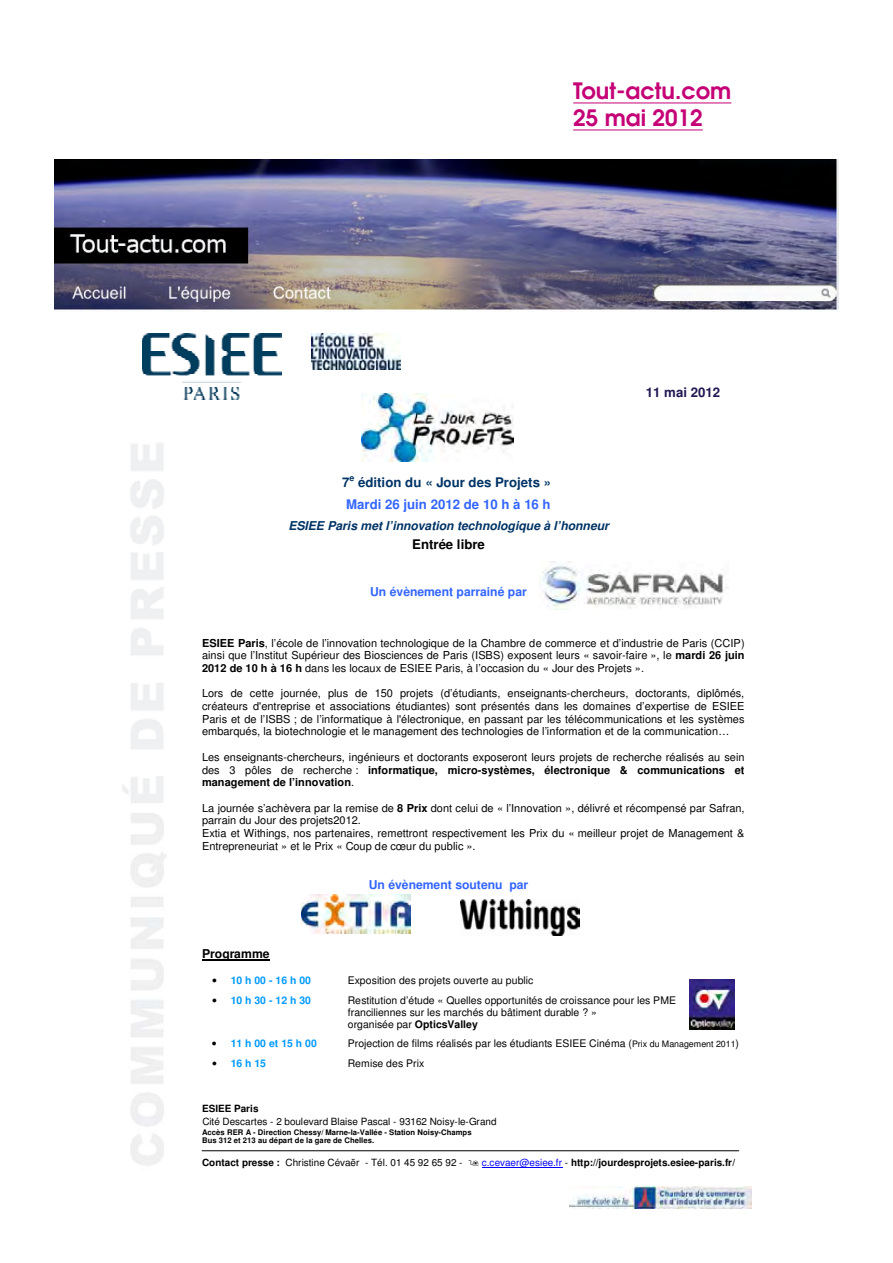
<style>
.page{position:relative;width:893px;height:1263px;background:#fff}
.page>*{position:absolute;margin:0;border:0;box-sizing:border-box;transform-origin:0 0}
.t1{font:600 22.5px "Avant Garde";color:#c50176}
.t2{font:700 13.2px/21.9px "Helvetica";color:#003365;text-align:right}
.t3{font:700 13.2px "Helvetica";color:#000}
.t4{font:700 13.2px "Helvetica";color:#211753}
.t5{font:italic 700 12.15px "Helvetica";color:#003365}
.t6{font:700 12.15px "Helvetica";color:#3365ff}
.t7{font:700 12.15px "Helvetica";letter-spacing:-.005em;color:#000}
.t8{font:10.95px/12.8px "Helvetica";color:#000;text-align:justify}
.t9{font:10.5px/12px "Helvetica";letter-spacing:-.005em;color:#000}
.t10{font:700 10.5px "Helvetica";letter-spacing:-.005em;color:#009aff}
.t11{font:9.9px/13.5px "Helvetica";color:#000}
.t12{font:700 9.9px "Helvetica";color:#000}
.t13{font:700 8.85px "Helvetica";color:#003365}
.t14{font:700 7.65px/8.9px "Helvetica";letter-spacing:.005em;color:#000}
.s1{color:#3365ff}
.s2{font-weight:700}
.s3{color:#000}
.s4{font-size:8.85px}
.s5{font-weight:400;color:#00f}
.s6{font-weight:400}
</style>
<div class="page">
<img style="left:54px;top:159px;width:785px;height:153px">
<hr style="left:573px;top:103px;width:158px;height:1px;background:#c50176">
<hr style="left:573px;top:130px;width:130px;height:1px;background:#c50176">
<hr style="left:202px;top:959px;width:68px;height:1px;background:#000">
<hr style="left:482px;top:1167px;width:80px;height:1px;background:#00f">
<hr style="left:202px;top:1150px;width:537px;height:1px;background:#000">
<img style="left:570px;top:1186px;width:182px;height:23px">
<img style="left:143px;top:334px;width:139px;height:65px">
<img style="left:311px;top:334px;width:90px;height:35px">
<img style="left:361px;top:394px;width:152px;height:67px">
<img style="left:542px;top:562px;width:187px;height:48px">
<img style="left:302px;top:894px;width:109px;height:39px">
<img style="left:460px;top:899px;width:120px;height:36px">
<img style="left:689px;top:980px;width:46px;height:49px">
<p class="t1" style="left:573px;top:76px;width:160px">Tout-actu.com</p>
<p class="t1" style="left:573px;top:103px;width:131px">25 mai 2012</p>
<p class="t2" style="left:342px;top:472px;width:9px">7</p>
<p class="t13" style="left:350px;top:474px;width:6px">e</p>
<p class="t2" style="left:346px;top:472px;width:206px">édition du « Jour des Projets »<br><span class="s1">Mardi 26 juin 2012 de 10 h à 16 h</span></p>
<p class="t5" style="left:288px;top:520px;width:322px">ESIEE Paris met l’innovation technologique à l’honneur</p>
<p class="t3" style="left:412px;top:539px;width:74px">Entrée libre</p>
<p class="t6" style="left:370px;top:586px;width:158px">Un évènement parrainé par</p>
<p class="t4" style="left:646px;top:387px;width:76px">11 mai 2012</p>
<p class="t8" style="left:202px;top:637px;width:544px"><span class="s2">ESIEE Paris</span>, l’école de l’innovation technologique de la Chambre de commerce et d’industrie de Paris (CCIP) ainsi que l’Institut Supérieur des Biosciences de Paris (ISBS) exposent leurs « savoir-faire », le <span class="s2">mardi 26 juin 2012 de 10 h à 16 h</span> dans les locaux de ESIEE Paris, à l’occasion du « Jour des Projets ».</p>
<p class="t8" style="left:202px;top:688px;width:544px">Lors de cette journée, plus de 150 projets (d’étudiants, enseignants-chercheurs, doctorants, diplômés, créateurs d'entreprise et associations étudiantes) sont présentés dans les domaines d’expertise de ESIEE Paris et de l’ISBS ; de l’informatique à l'électronique, en passant par les télécommunications et les systèmes embarqués, la biotechnologie et le management des technologies de l’information et de la communication…</p>
<p class="t8" style="left:202px;top:752px;width:544px">Les enseignants-chercheurs, ingénieurs et doctorants exposeront leurs projets de recherche réalisés au sein des 3 pôles de recherche : <span class="s2">informatique, micro-systèmes, électronique &amp; communications et management de l’innovation</span>.</p>
<p class="t8" style="left:202px;top:802px;width:544px;text-align:left">La journée s’achèvera par la remise de <span class="s2">8 Prix</span> dont celui de « l’Innovation », délivré et récompensé par Safran, parrain du Jour des projets2012.<br>Extia et Withings, nos partenaires, remettront respectivement les Prix du « meilleur projet de Management &amp; Entrepreneuriat » et le Prix « Coup de cœur du public ».</p>
<p class="t6" style="left:369px;top:880px;width:161px">Un évènement soutenu par</p>
<p class="t7" style="left:202px;top:948px;width:69px">Programme</p>
<p class="t10" style="left:212px;top:976px;width:100px"><span class="s3">•</span> 10 h 00 - 16 h 00</p>
<p class="t9" style="left:348px;top:976px;width:187px">Exposition des projets ouverte au public</p>
<p class="t10" style="left:212px;top:996px;width:100px"><span class="s3">•</span> 10 h 30 - 12 h 30</p>
<p class="t9" style="left:348px;top:995px;width:330px">Restitution d’étude « Quelles opportunités de croissance pour les PME franciliennes sur les marchés du bâtiment durable ? »<br>organisée par <span class="s2">OpticsValley</span></p>
<p class="t10" style="left:212px;top:1039px;width:106px"><span class="s3">•</span> 11 h 00 et 15 h 00</p>
<p class="t9" style="left:348px;top:1038px;width:393px">Projection de films réalisés par les étudiants ESIEE Cinéma (<span class="s4">Prix du Management 2011</span>)</p>
<p class="t10" style="left:212px;top:1059px;width:56px"><span class="s3">•</span> 16 h 15</p>
<p class="t9" style="left:348px;top:1058px;width:78px">Remise des Prix</p>
<p class="t11" style="left:202px;top:1102px;width:296px"><span class="s2">ESIEE Paris<br></span>Cité Descartes - 2 boulevard Blaise Pascal - 93162 Noisy-le-Grand</p>
<p class="t14" style="left:202px;top:1128px;width:271px">Accès RER A - Direction Chessy/ Marne-la-Vallée - Station Noisy-Champs<br>Bus 312 et 213 au départ de la gare de Chelles.</p>
<p class="t11" style="left:202px;top:1156px;width:262px"><span class="s2">Contact presse :</span> Christine Cévaër - Tél. 01 45 92 65 92 -</p>
<p class="t12" style="left:482px;top:1158px;width:255px"><span class="s5">c.cevaer@esiee.fr</span> <span class="s6">-</span> http://jourdesprojets.esiee-paris.fr/</p>
</div>
